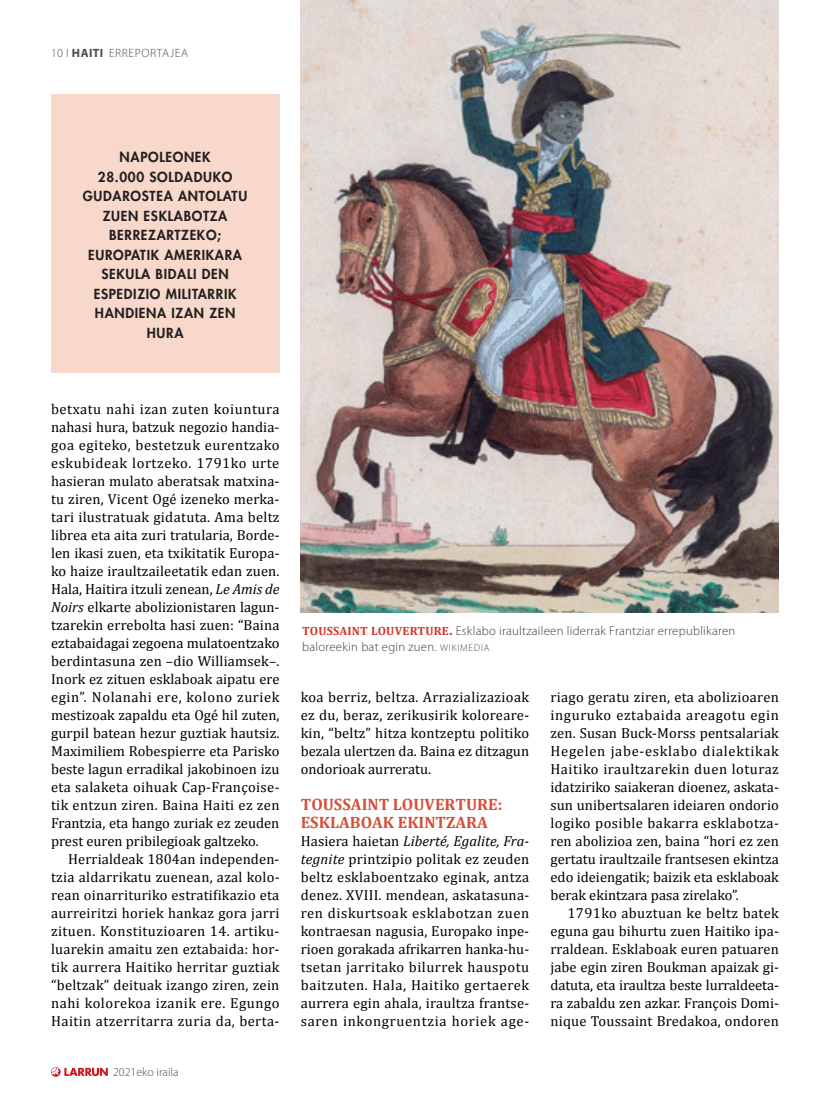
<style>
.page{position:relative;width:830px;height:1106px;background:#fff}
.page>*{position:absolute;margin:0;border:0;box-sizing:border-box;transform-origin:0 0}
.t1{font:700 16.5px/18px "Cambria";color:#d54f37}
.t2{font:14.55px/18px "Cambria";color:#000001;text-align:justify}
.t3{font:800 13.5px/19.5px "Futura Std";letter-spacing:.05em;color:#231f20}
.t4{font:300 12.75px/16.5px "Myriad Pro";letter-spacing:.02em;color:#3e3e3f}
.t5{font:300 12px "Myriad Pro";letter-spacing:.05em;color:#4b4c4d}
.t6{font:300 12px "Myriad Pro";letter-spacing:.01em;color:#4b4c4d}
.s1{font-weight:700}
.s2{font-style:italic}
.s3{font-family:"Cambria";font-weight:700;font-size:12px;color:#d23628}
.s4{font-weight:700;color:#d23628}
.s5{font-size:9.75px;color:#4b4c4d}
</style>
<div class="page">
<svg style="left:51px;top:1067px;width:57px;height:9px"></svg>
<img style="left:300px;top:0;width:478px;height:612px">
<div style="left:51px;top:95px;width:228px;height:278px;background:#f7d8ca"></div>
<p class="t5" style="left:51px;top:45px;width:138px">10 І <span class="s1">HAITI</span> ERREPORTAJEA</p>
<p class="t3" style="left:98px;top:147px;width:96px;text-indent:22px">NAPOLEONEK<br>28.000 SOLDADUK</p>
<p class="t3" style="left:222px;top:167px;width:12px">O</p>
<p class="t3" style="left:83px;top:186px;width:21px">GUDAR</p>
<p class="t3" style="left:130px;top:186px;width:28px">OSTEA</p>
<p class="t3" style="left:178px;top:186px;width:10px">ANT</p>
<p class="t3" style="left:205px;top:186px;width:20px">OLATU</p>
<p class="t3" style="left:103px;top:206px;width:10px">ZUEN</p>
<p class="t3" style="left:144px;top:206px;width:24px">ESKLA</p>
<p class="t3" style="left:183px;top:206px;width:29px">BOTZA</p>
<p class="t3" style="left:109px;top:225px;width:18px">BERREZARTZEK</p>
<p class="t3" style="left:206px;top:225px;width:17px">O;</p>
<p class="t3" style="left:88px;top:245px;width:52px">EUROPATIK</p>
<p class="t3" style="left:164px;top:245px;width:20px">AMERIKARA</p>
<p class="t3" style="left:101px;top:264px;width:17px">SEKULA</p>
<p class="t3" style="left:155px;top:264px;width:16px">BIDALI</p>
<p class="t3" style="left:202px;top:264px;width:10px">DEN</p>
<p class="t3" style="left:94px;top:284px;width:31px">ESPEDIZI</p>
<p class="t3" style="left:150px;top:284px;width:24px">O MILITARRIK</p>
<p class="t3" style="left:95px;top:303px;width:10px">HANDIENA</p>
<p class="t3" style="left:171px;top:303px;width:9px">IZAN</p>
<p class="t3" style="left:209px;top:303px;width:10px">ZEN</p>
<p class="t3" style="left:147px;top:323px;width:11px">HURA</p>
<p class="t2" style="left:51px;top:400px;width:230px">betxatu nahi izan zuten koiuntura nahasi hura, batzuk negozio handia&shy;goa egiteko, bestetzuk eurentzako eskubideak lortzeko. 1791ko urte hasieran mulato aberatsak matxina&shy;tu ziren, Vicent Ogé izeneko merka&shy;tari ilustratuak gidatuta. Ama beltz librea eta aita zuri tratularia, Borde&shy;len ikasi zuen, eta txikitatik Europa&shy;ko haize iraultzaileetatik edan zuen.<br>Hala, Haitira itzuli zenean, <span class="s2">Le Amis de Noirs</span> elkarte abolizionistaren lagun&shy;tzarekin errebolta hasi zuen: “Baina eztabaidagai zegoena mulatoentzako berdintasuna zen –dio Williamsek–.<br>Inork ez zituen esklaboak aipatu ere egin”. Nolanahi ere, kolono zuriek mestizoak zapaldu eta Ogé hil zuten, gurpil batean hezur guztiak hautsiz.<br>Maximiliem Robespierre eta Parisko beste lagun erradikal jakobinoen izu eta salaketa oihuak Cap-Françoise&shy;tik entzun ziren. Baina Haiti ez zen Frantzia, eta hango zuriak ez zeuden prest euren pribilegioak galtzeko.</p>
<p class="t2" style="left:51px;top:850px;width:230px;text-indent:17px">Herrialdeak 1804an independen&shy;tzia aldarrikatu zuenean, azal kolo&shy;rean oinarrituriko estratifikazio eta aurreiritzi horiek hankaz gora jarri zituen. Konstituzioaren 14. artiku&shy;luarekin amaitu zen eztabaida: hor&shy;tik aurrera Haitiko herritar guztiak “beltzak” deituak izango ziren, zein nahi kolorekoa izanik ere. Egungo Haitin atzerritarra zuria da, berta-</p>
<p class="t6" style="left:113px;top:1065px;width:67px">2021eko iraila</p>
<p class="t4" style="left:302px;top:622px;width:434px"><span class="s3">TOUSSAINT LOUVERTURE</span><span class="s4">.</span> Esklabo iraultzaileen liderrak Frantziar errepublikaren baloreekin bat egin zuen. <span class="s5">Wikime dia</span></p>
<p class="t2" style="left:300px;top:688px;width:230px">koa berriz, beltza. Arrazializazioak ez du, beraz, zerikusirik koloreare&shy;kin, “beltz” hitza kontzeptu politiko bezala ulertzen da. Baina ez ditzagun ondorioak aurreratu.</p>
<p class="t1" style="left:300px;top:795px;width:203px">TOUSSAINT LOUVERTURE:<br>ESKLABOAK EKINTZARA</p>
<p class="t2" style="left:300px;top:832px;width:230px">Hasiera haietan <span class="s2">Liberté, Egalite, Fra&shy;tegnite</span> printzipio politak ez zeuden beltz esklaboentzako eginak, antza denez. XVIII. mendean, askatasuna&shy;ren diskurtsoak esklabotzan zuen kontraesan nagusia, Europako inpe&shy;rioen gorakada afrikarren hanka-hu&shy;tsetan jarritako bilurrek hauspotu baitzuten. Hala, Haitiko gertaerek aurrera egin ahala, iraultza frantse&shy;saren inkongruentzia horiek age-</p>
<p class="t2" style="left:550px;top:688px;width:230px">riago geratu ziren, eta abolizioaren inguruko eztabaida areagotu egin zen. Susan Buck-Morss pentsalariak Hegelen jabe-esklabo dialektikak Haitiko iraultzarekin duen loturaz idatziriko saiakeran dioenez, askata&shy;sun unibertsalaren ideiaren ondorio logiko posible bakarra esklabotza&shy;ren abolizioa zen, baina “hori ez zen gertatu iraultzaile frantsesen ekintza edo ideiengatik; baizik eta esklaboak berak ekintzara pasa zirelako”.</p>
<p class="t2" style="left:550px;top:904px;width:230px;text-indent:17px">1791ko abuztuan ke beltz batek eguna gau bihurtu zuen Haitiko ipa&shy;rraldean. Esklaboak euren patuaren jabe egin ziren Boukman apaizak gi&shy;datuta, eta iraultza beste lurraldeeta&shy;ra zabaldu zen azkar. François Domi&shy;nique Toussaint Bredakoa, ondoren</p>
</div>
